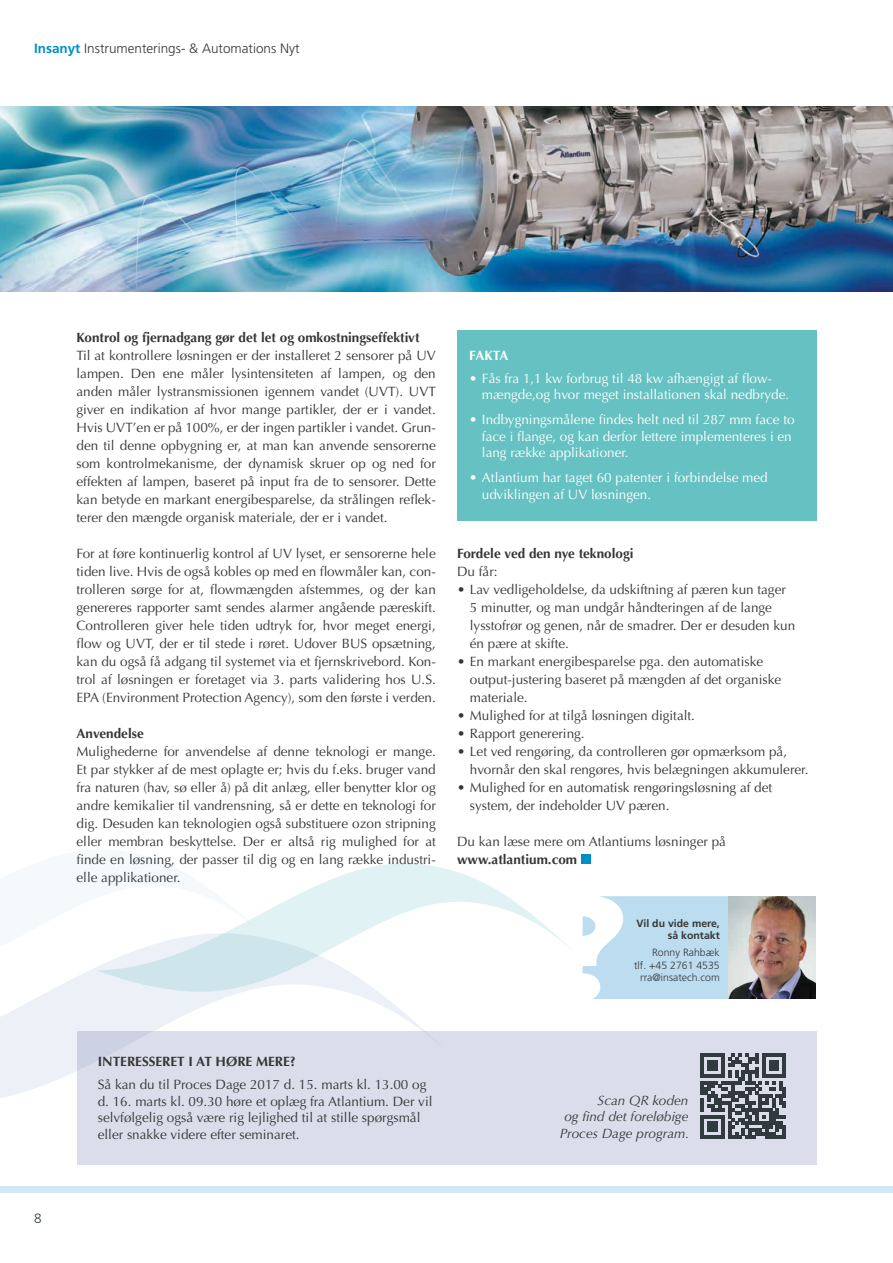
<style>
.page{position:relative;width:893px;height:1263px;background:#fff}
.page>*{position:absolute;margin:0;border:0;box-sizing:border-box;transform-origin:0 0}
.t1{font:13.5px/18px "Optima";color:#373636}
.t2{font:13.5px/16.5px "Optima";color:#fff}
.t3{font:700 13.5px "Optima";color:#373636}
.t4{font:italic 13.5px/16.5px "Optima";color:#373636;text-align:right}
.t5{font:300 13.5px "Frutiger";color:#373636}
.t6{font:700 13.5px "Optima";letter-spacing:-.02em;color:#fff}
.t7{font:300 13.5px "Frutiger";color:#313b3f}
.t8{font:300 10.5px/12.6px "Frutiger";color:#373636;text-align:right}
.t9{font:700 10.5px/12.6px "Frutiger";color:#373636;text-align:right}
.s1{font-weight:700;color:#008fc5}
</style>
<div class="page">
<div style="left:0;top:1186px;width:893px;height:7px;background:#d3e8f6"></div>
<svg style="left:263px;top:863px;width:307px;height:85px"></svg>
<svg style="left:227px;top:913px;width:36px;height:19px"></svg>
<svg style="left:0;top:932px;width:448px;height:166px"></svg>
<div style="left:457px;top:330px;width:359px;height:191px;background:#65c1c2"></div>
<div style="left:77px;top:1031px;width:739px;height:134px;background:#dbddeb"></div>
<div style="left:581px;top:854px;width:10px;height:10px;background:#008fc5"></div>
<svg style="left:583px;top:896px;width:232px;height:103px;background:#b8c3ca"></svg>
<svg style="left:701px;top:1053px;width:85px;height:86px"></svg>
<img style="left:0;top:106px;width:893px;height:185px">
<p class="t5" style="left:34px;top:41px;width:267px"><span class="s1">Insanyt</span> Instrumenterings- &amp; Automations Nyt</p>
<p class="t7" style="left:34px;top:1211px;width:9px">8</p>
<p class="t3" style="left:77px;top:330px;width:344px">Kontrol og fjernadgang gør det let og omkostningseffektivt</p>
<p class="t1" style="left:77px;top:347px;width:361px;text-align:justify">Til at kontrollere løsningen er der installeret 2 sensorer på UV lampen. Den ene måler lysintensiteten af lampen, og den anden måler lystransmissionen igennem vandet (UVT). UVT giver en indikation af hvor mange partikler, der er i vandet.<br>Hvis UVT’en er på 100%, er der ingen partikler i vandet. Grun&shy;den til denne opbygning er, at man kan anvende sensorerne som kontrolmekanisme, der dynamisk skruer op og ned for effekten af lampen, baseret på input fra de to sensorer. Dette kan betyde en markant energibesparelse, da strålingen reflek&shy;terer den mængde organisk materiale, der er i vandet.</p>
<p class="t1" style="left:77px;top:545px;width:361px;text-align:justify">For at føre kontinuerlig kontrol af UV lyset, er sensorerne hele tiden live. Hvis de også kobles op med en flowmåler kan, con&shy;trolleren sørge for at, flowmængden afstemmes, og der kan genereres rapporter samt sendes alarmer angående pæreskift.<br>Controlleren giver hele tiden udtryk for, hvor meget energi, flow og UVT, der er til stede i røret. Udover BUS opsætning, kan du også få adgang til systemet via et fjernskrivebord. Kon&shy;trol af løsningen er foretaget via 3. parts validering hos U.S.<br>EPA (Environment Protection Agency), som den første i verden.</p>
<p class="t3" style="left:77px;top:725px;width:69px">Anvendelse</p>
<p class="t1" style="left:77px;top:743px;width:361px;text-align:justify">Mulighederne for anvendelse af denne teknologi er mange.<br>Et par stykker af de mest oplagte er; hvis du f.eks. bruger vand fra naturen (hav, sø eller å) på dit anlæg, eller benytter klor og andre kemikalier til vandrensning, så er dette en teknologi for dig. Desuden kan teknologien også substituere ozon stripning eller membran beskyttelse. Der er altså rig mulighed for at finde en løsning, der passer til dig og en lang række industri&shy;elle applikationer.</p>
<p class="t6" style="left:469px;top:347px;width:41px">FAKTA</p>
<p class="t2" style="left:482px;top:370px;width:309px;text-indent:-13px">• Fås fra 1,1 kw forbrug til 48 kw afhængigt af flow&shy;mængde,og hvor meget installationen skal nedbryde.</p>
<p class="t2" style="left:482px;top:412px;width:314px;text-indent:-13px">• Indbygningsmålene findes helt ned til 287 mm face to face i flange, og kan derfor lettere implementeres i en lang række applikationer.</p>
<p class="t2" style="left:482px;top:470px;width:287px;text-indent:-13px">• Atlantium har taget 60 patenter i forbindelse med udviklingen af UV løsningen.</p>
<p class="t3" style="left:457px;top:545px;width:178px">Fordele ved den nye teknologi</p>
<p class="t1" style="left:457px;top:563px;width:42px">Du får:</p>
<p class="t1" style="left:470px;top:581px;width:327px;text-indent:-13px">• Lav vedligeholdelse, da udskiftning af pæren kun tager 5 minutter, og man undgår håndteringen af de lange lysstofrør og genen, når de smadrer. Der er desuden kun én pære at skifte.</p>
<p class="t1" style="left:470px;top:652px;width:313px;text-indent:-13px">• En markant energibesparelse pga. den automatiske output-justering baseret på mængden af det organiske materiale.</p>
<p class="t1" style="left:457px;top:706px;width:239px">• Mulighed for at tilgå løsningen digitalt.</p>
<p class="t1" style="left:457px;top:724px;width:129px">• Rapport generering.</p>
<p class="t1" style="left:470px;top:742px;width:340px;text-indent:-13px">• Let ved rengøring, da controlleren gør opmærksom på, hvornår den skal rengøres, hvis belægningen akkumulerer.</p>
<p class="t1" style="left:470px;top:778px;width:304px;text-indent:-13px">• Mulighed for en automatisk rengøringsløsning af det system, der indeholder UV pæren.</p>
<p class="t1" style="left:457px;top:832px;width:270px">Du kan læse mere om Atlantiums løsninger på</p>
<p class="t3" style="left:457px;top:851px;width:122px">www.atlantium.com</p>
<p class="t9" style="left:636px;top:917px;width:85px">Vil du vide mere, så kontakt</p>
<p class="t8" style="left:634px;top:946px;width:87px">Ronny Rahbæk<br>tlf. +45 2761 4535 rra@insatech.com</p>
<p class="t3" style="left:98px;top:1054px;width:200px">INTERESSERET I AT HØRE MERE?</p>
<p class="t1" style="left:98px;top:1076px;width:336px;line-height:16.5px">Så kan du til Proces Dage 2017 d. 15. marts kl. 13.00 og d. 16. marts kl. 09.30 høre et oplæg fra Atlantium. Der vil selvfølgelig også være rig lejlighed til at stille spørgsmål eller snakke videre efter seminaret.</p>
<p class="t4" style="left:560px;top:1092px;width:131px">Scan QR koden<br>og find det foreløbige<br>Proces Dage program.</p>
</div>
